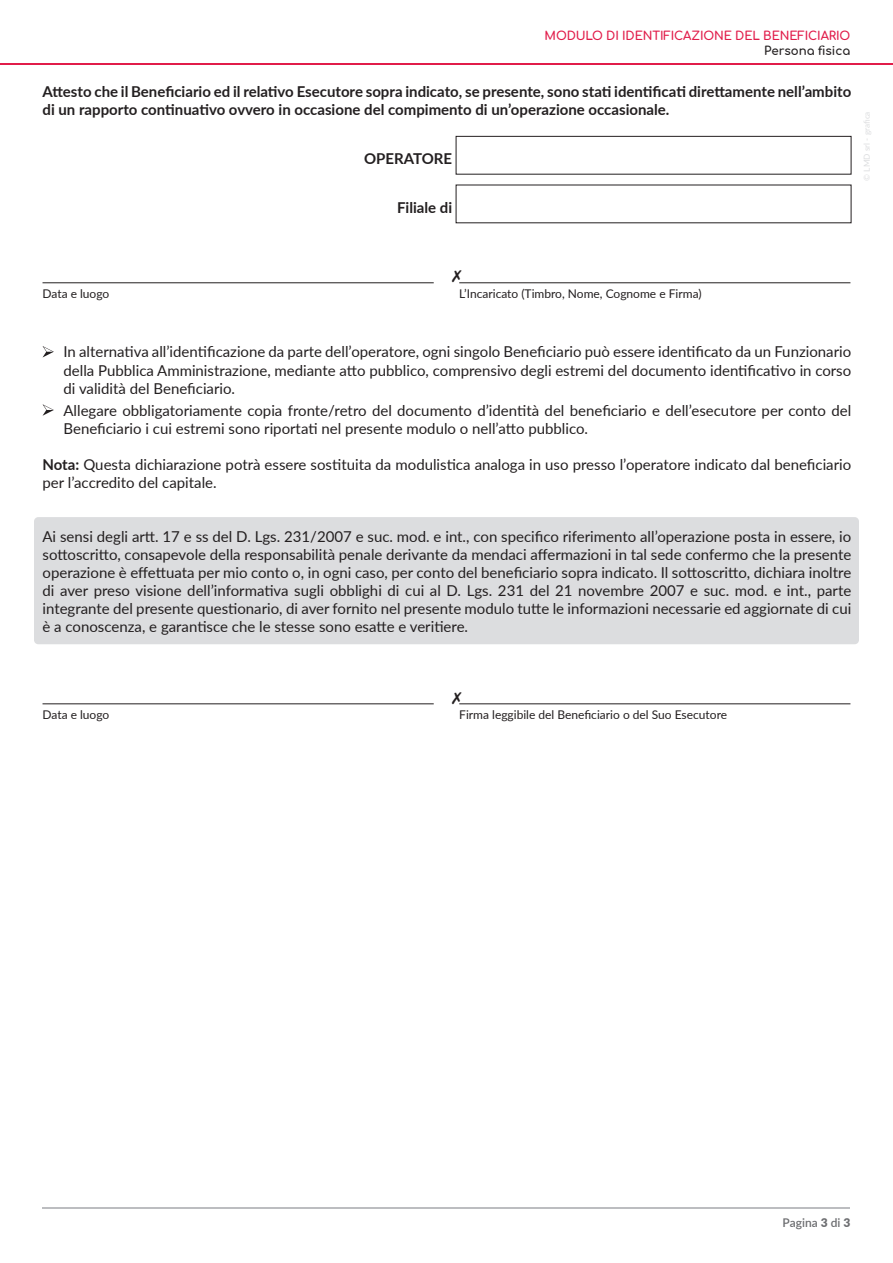
<style>
.page{position:relative;width:893px;height:1263px;background:#fff}
.page>*{position:absolute;margin:0;border:0;box-sizing:border-box;transform-origin:0 0}
.t1{font:15px/18px "Lato";color:#231f20;text-align:justify}
.t2{font:700 15px/18px "Lato";color:#231f20}
.t3{font:12px "Lato";color:#231f20}
.t4{font:700 12px "Comfortaa";letter-spacing:-.01em;color:#e11c4a}
.t5{font:700 12px "Comfortaa";color:#231f20}
.t6{font:600 12px "Lato";color:#6c6d70}
.t7{font:8.25px "Lato";color:#dcdddf}
.s1{font-weight:700}
.s2{font-weight:900}
</style>
<div class="page">
<hr style="left:43px;top:1208px;width:807px;height:1px;background:#bcbdc0">
<hr style="left:0;top:64px;width:893px;height:1px;background:#e11c4a">
<div style="left:34px;top:517px;width:825px;height:127px;background:#dcdddf;border-radius:4px"></div>
<div style="left:456px;top:136px;width:395px;height:38px;border:1px solid #231f20"></div>
<svg style="left:43px;top:346px;width:11px;height:11px"></svg>
<svg style="left:43px;top:404px;width:11px;height:12px"></svg>
<hr style="left:459px;top:283px;width:391px;height:1px;background:#231f20">
<hr style="left:43px;top:283px;width:391px;height:1px;background:#231f20">
<hr style="left:459px;top:703px;width:391px;height:1px;background:#231f20">
<hr style="left:43px;top:703px;width:391px;height:1px;background:#231f20">
<p class="t4" style="left:545px;top:25px;width:307px">MODULO DI IDENTIFICAZIONE DEL BENEFICIARIO</p>
<p class="t5" style="left:764px;top:39px;width:88px">Persona fisica</p>
<p class="t2" style="left:43px;top:82px;width:810px">Attesto che il Beneficiario ed il relativo Esecutore sopra indicato, se presente, sono stati identificati direttamente nell’ambito di un rapporto continuativo ovvero in occasione del compimento di un’operazione occasionale.</p>
<p class="t2" style="left:364px;top:149px;width:90px">OPERATORE</p>
<p class="t2" style="left:397px;top:198px;width:57px">Filiale di</p>
<p class="t7" style="left:861px;top:180px;width:71px;rotate:-90deg">© LMD srl - grafica</p>
<p class="t3" style="left:43px;top:285px;width:68px">Data e luogo</p>
<p class="t3" style="left:459px;top:285px;width:244px">L’Incaricato (Timbro, Nome, Cognome e Firma)</p>
<p class="t1" style="left:64px;top:342px;width:789px">In alternativa all’identificazione da parte dell’operatore, ogni singolo Beneficiario può essere identificato da un Funzionario della Pubblica Amministrazione, mediante atto pubblico, comprensivo degli estremi del documento identificativo in corso di validità del Beneficiario.</p>
<p class="t1" style="left:64px;top:401px;width:789px">Allegare obbligatoriamente copia fronte/retro del documento d’identità del beneficiario e dell’esecutore per conto del<br>Beneficiario i cui estremi sono riportati nel presente modulo o nell’atto pubblico.</p>
<p class="t1" style="left:43px;top:455px;width:810px"><span class="s1">Nota:</span> Questa dichiarazione potrà essere sostituita da modulistica analoga in uso presso l’operatore indicato dal beneficiario per l’accredito del capitale.</p>
<p class="t1" style="left:43px;top:527px;width:810px">Ai sensi degli artt. 17 e ss del D. Lgs. 231/2007 e suc. mod. e int., con specifico riferimento all’operazione posta in essere, io sottoscritto, consapevole della responsabilità penale derivante da mendaci affermazioni in tal sede confermo che la presente operazione è effettuata per mio conto o, in ogni caso, per conto del beneficiario sopra indicato. Il sottoscritto, dichiara inoltre di aver preso visione dell’informativa sugli obblighi di cui al D. Lgs. 231 del 21 novembre 2007 e suc. mod. e int., parte integrante del presente questionario, di aver fornito nel presente modulo tutte le informazioni necessarie ed aggiornate di cui è a conoscenza, e garantisce che le stesse sono esatte e veritiere.</p>
<p class="t3" style="left:43px;top:706px;width:68px">Data e luogo</p>
<p class="t3" style="left:459px;top:706px;width:269px">Firma leggibile del Beneficiario o del Suo Esecutore</p>
<p class="t6" style="left:783px;top:1214px;width:69px">Pagina <span class="s2">3</span> di <span class="s2">3</span></p>
</div>
